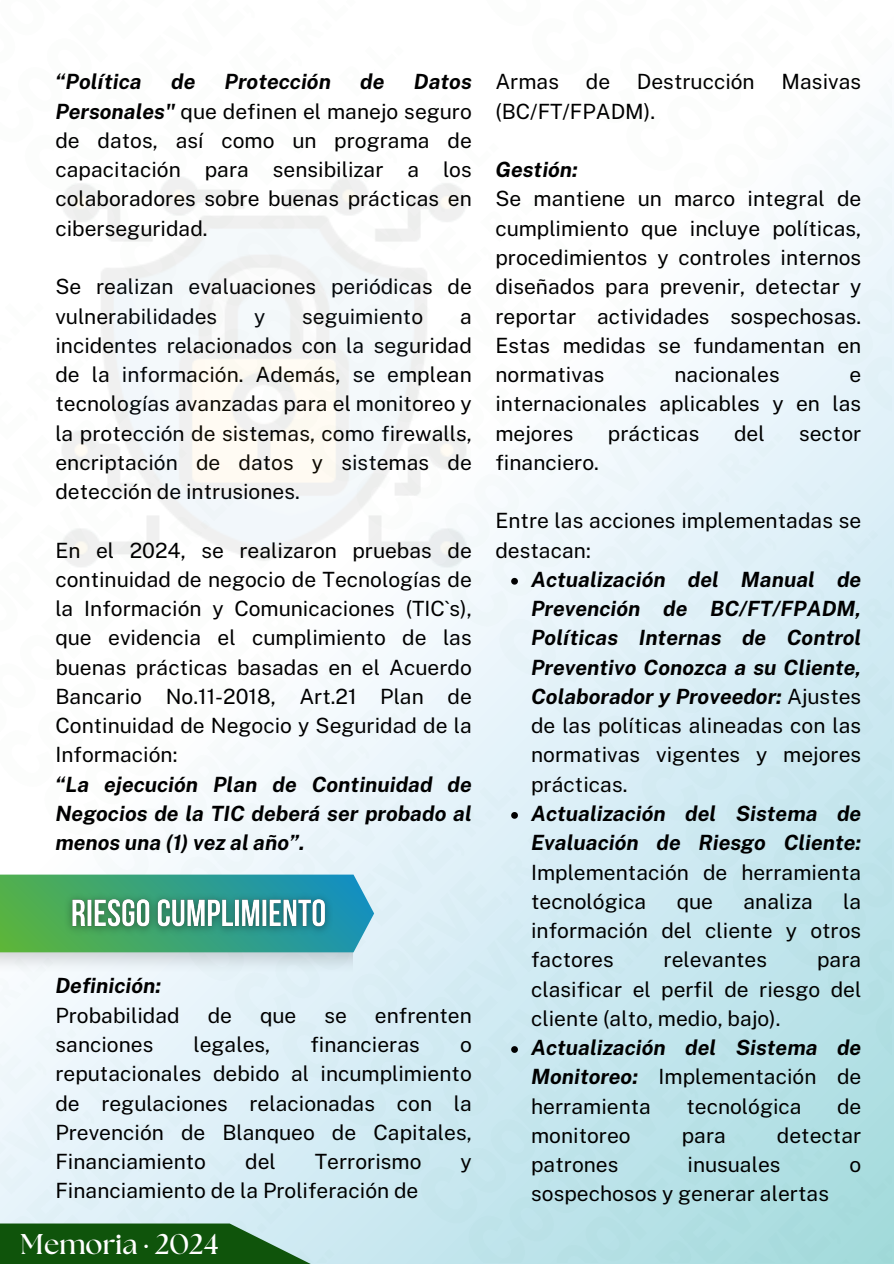
<style>
.page{position:relative;width:894px;height:1264px;background:#fff}
.page>*{position:absolute;margin:0;border:0;box-sizing:border-box;transform-origin:0 0}
.t1{font:700 28.5px "The Seasons";color:#fff}
.t2{font:21px/29.2px "Public Sans";color:#000;text-align:justify}
.t3{font:italic 700 21px/29.2px "Public Sans";color:#000;text-align:justify}
.s1{font-weight:700;font-style:italic}
.s2{font-weight:400;font-style:normal}
</style>
<div class="page">
<img style="left:0;top:115px;width:891px;height:1147px">
<svg style="left:0;top:1223px;width:321px;height:40px;background:#2f6d32"></svg>
<svg style="left:511px;top:578px;width:6px;height:6px"></svg>
<svg style="left:511px;top:812px;width:6px;height:6px"></svg>
<svg style="left:511px;top:1046px;width:6px;height:6px"></svg>
<img style="left:0;top:952px;width:352px;height:21px">
<svg style="left:0;top:874px;width:374px;height:78px;background:#46a981"></svg>
<img style="left:59px;top:887px;width:280px;height:55px">
<img style="left:55px;top:170px;width:417px;height:417px">
<p class="t3" style="left:55px;top:67px;width:88px">“Política</p>
<p class="t3" style="left:171px;top:67px;width:26px">de</p>
<p class="t3" style="left:224px;top:67px;width:108px">Protección</p>
<p class="t3" style="left:360px;top:67px;width:26px">de</p>
<p class="t2" style="left:55px;top:67px;width:418px;text-indent:358px"><span class="s1">Datos Personales"</span> que definen el manejo seguro de datos, así como un programa de capacitación para sensibilizar a los colaboradores sobre buenas prácticas en ciberseguridad.</p>
<p class="t2" style="left:55px;top:272px;width:418px">Se realizan evaluaciones periódicas de vulnerabilidades</p>
<p class="t2" style="left:254px;top:301px;width:13px">y</p>
<p class="t2" style="left:302px;top:301px;width:122px">seguimiento</p>
<p class="t2" style="left:55px;top:301px;width:418px;text-indent:404px">a incidentes relacionados con la seguridad de la información. Además, se emplean tecnologías avanzadas para el monitoreo y la protección de sistemas, como firewalls, encriptación de datos y sistemas de detección de intrusiones.</p>
<p class="t2" style="left:55px;top:535px;width:418px">En el 2024, se realizaron pruebas de continuidad de negocio de Tecnologías de la Información y Comunicaciones (TIC`s), que evidencia el cumplimiento de las buenas prácticas basadas en el Acuerdo Bancario No.11-2018, Art.21 Plan de Continuidad de Negocio y Seguridad de la Información:</p>
<p class="t3" style="left:55px;top:769px;width:418px">“La ejecución Plan de Continuidad de Negocios de la TIC deberá ser probado al menos una (1) vez al año”.</p>
<p class="t3" style="left:55px;top:971px;width:107px">Definición:</p>
<p class="t2" style="left:55px;top:1000px;width:126px">Probabilidad</p>
<p class="t2" style="left:208px;top:1000px;width:26px">de</p>
<p class="t2" style="left:260px;top:1000px;width:38px">que</p>
<p class="t2" style="left:324px;top:1000px;width:24px">se</p>
<p class="t2" style="left:375px;top:1000px;width:98px">enfrenten</p>
<p class="t2" style="left:55px;top:1029px;width:99px">sanciones</p>
<p class="t2" style="left:193px;top:1029px;width:78px">legales,</p>
<p class="t2" style="left:310px;top:1029px;width:111px">financieras</p>
<p class="t2" style="left:55px;top:1029px;width:418px;text-indent:404px">o reputacionales debido al incumplimiento de regulaciones relacionadas con la Prevención de Blanqueo de Capitales, Financiamiento</p>
<p class="t2" style="left:245px;top:1146px;width:32px">del</p>
<p class="t2" style="left:315px;top:1146px;width:108px">Terrorismo</p>
<p class="t2" style="left:460px;top:1146px;width:13px">y</p>
<p class="t2" style="left:55px;top:1175px;width:364px">Financiamiento de la Proliferación de</p>
<p class="t1" style="left:20px;top:1230px;width:199px">Memoria · 2024</p>
<p class="t2" style="left:495px;top:67px;width:65px">Armas</p>
<p class="t2" style="left:585px;top:67px;width:26px">de</p>
<p class="t2" style="left:636px;top:67px;width:119px">Destrucción</p>
<p class="t2" style="left:781px;top:67px;width:81px">Masivas</p>
<p class="t2" style="left:495px;top:96px;width:161px">(BC/FT/FPADM).</p>
<p class="t3" style="left:495px;top:155px;width:84px">Gestión:</p>
<p class="t2" style="left:495px;top:184px;width:367px">Se mantiene un marco integral de cumplimiento que incluye políticas, procedimientos y controles internos diseñados para prevenir, detectar y reportar actividades sospechosas.<br>Estas medidas se fundamentan en normativas</p>
<p class="t2" style="left:674px;top:360px;width:107px">nacionales</p>
<p class="t2" style="left:495px;top:360px;width:367px;text-indent:354px">e internacionales aplicables y en las mejores</p>
<p class="t2" style="left:607px;top:418px;width:93px">prácticas</p>
<p class="t2" style="left:733px;top:418px;width:32px">del</p>
<p class="t2" style="left:798px;top:418px;width:64px">sector</p>
<p class="t2" style="left:495px;top:447px;width:105px">financiero.</p>
<p class="t2" style="left:495px;top:506px;width:367px">Entre las acciones implementadas se destacan:</p>
<p class="t3" style="left:531px;top:564px;width:331px">Actualización del Manual de Prevención de BC/FT/FPADM, Políticas Internas de Control Preventivo Conozca a su Cliente, Colaborador y Proveedor: <span class="s2">Ajustes de las políticas alineadas con las normativas vigentes y mejores prácticas.</span></p>
<p class="t3" style="left:531px;top:798px;width:331px">Actualización del Sistema de Evaluación de Riesgo Cliente:<br><span class="s2">Implementación de herramienta tecnológica</span></p>
<p class="t2" style="left:531px;top:886px;width:331px;text-indent:312px">la información del cliente y otros factores</p>
<p class="t2" style="left:676px;top:886px;width:38px">que</p>
<p class="t2" style="left:743px;top:886px;width:71px">analiza</p>
<p class="t2" style="left:663px;top:945px;width:105px">relevantes</p>
<p class="t2" style="left:531px;top:945px;width:331px;text-indent:286px">para clasificar el perfil de riesgo del cliente (alto, medio, bajo).</p>
<p class="t3" style="left:531px;top:1032px;width:331px">Actualización del Sistema de Monitoreo: <span class="s2">Implementación de herramienta</span></p>
<p class="t2" style="left:686px;top:1091px;width:117px">tecnológica</p>
<p class="t2" style="left:836px;top:1091px;width:26px">de</p>
<p class="t2" style="left:531px;top:1120px;width:101px">monitoreo</p>
<p class="t2" style="left:681px;top:1120px;width:46px">para</p>
<p class="t2" style="left:776px;top:1120px;width:86px">detectar</p>
<p class="t2" style="left:531px;top:1149px;width:89px">patrones</p>
<p class="t2" style="left:687px;top:1149px;width:95px">inusuales</p>
<p class="t2" style="left:849px;top:1149px;width:13px">o</p>
<p class="t2" style="left:531px;top:1179px;width:299px">sospechosos y generar alertas</p>
</div>
